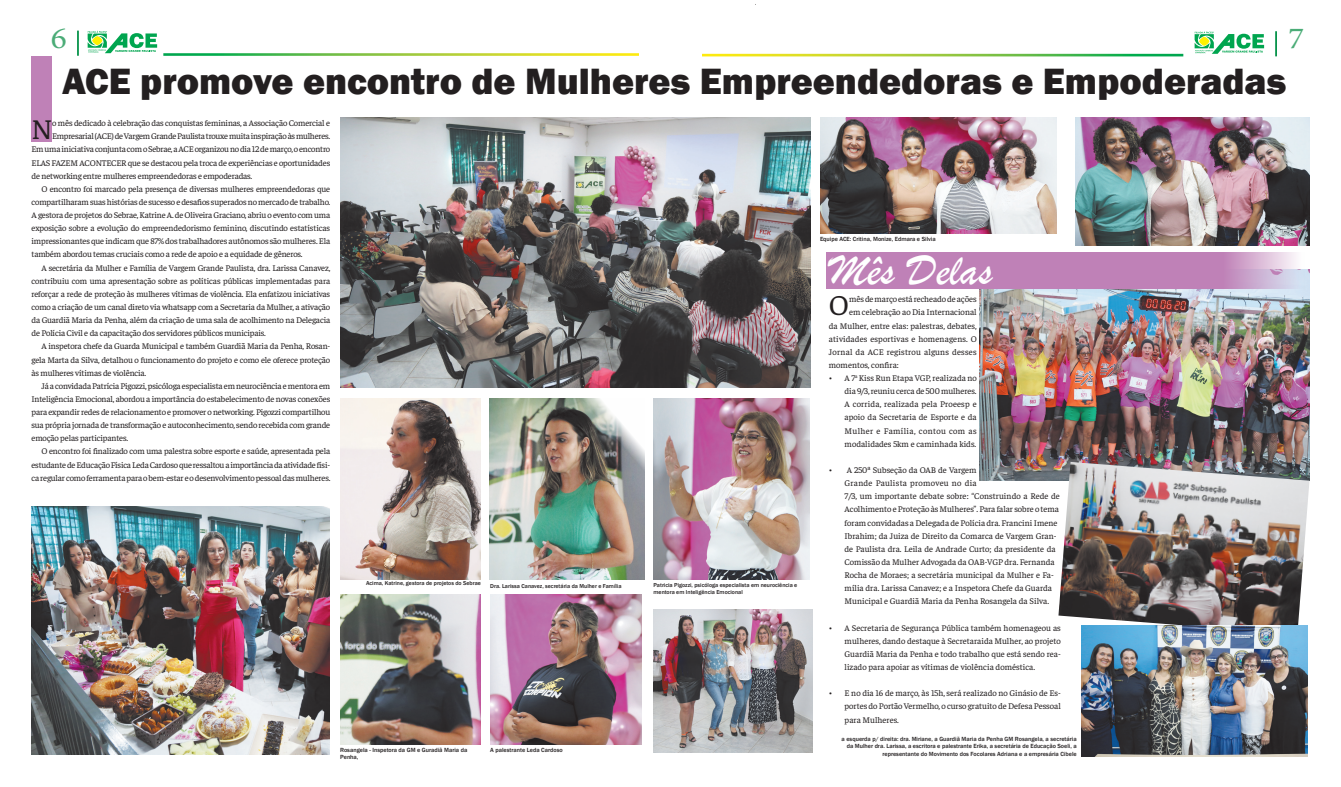
<style>
.page{position:relative;width:1341px;height:787px;background:#fff}
.page>*{position:absolute;margin:0;border:0;box-sizing:border-box;transform-origin:0 0}
.TÍTULO{font:45.06px "Brush Script";color:#fff}
.TÍTULO-2{font:800 37.62px "Franklin Gothic";color:#231f20}
.t1{font:30.62px "Minion Pro";color:#4bac77;scale:1.09 1}
.texto_novo{font:28.96px "Faustina";color:#231f20}
.texto_novo-2{font:8.75px/13.1px "Faustina";letter-spacing:-.005em;color:#231f20;text-align:justify}
.texto_novo-3{font:8.75px "Faustina";letter-spacing:-.025em;color:#231f20}
.texto_novo-4{font:8.75px "Faustina";letter-spacing:-.03em;color:#231f20}
.texto_novo-5{font:8.75px "Faustina";letter-spacing:.015em;color:#231f20}
.texto_novo-6{font:8.75px "Faustina";letter-spacing:.02em;color:#231f20}
.Legenda{font:500 6.12px/7.4px "Franklin Gothic";color:#231f20;text-align:right}
.Legenda-2{font:500 5.86px/7px "Franklin Gothic";color:#231f20}
</style>
<div class="page">
<svg style="left:1194px;top:31px;width:69px;height:23px"></svg>
<hr style="left:77px;top:31px;width:2px;height:25px;background:#009046">
<svg style="left:1275px;top:31px;width:1px;height:25px"></svg>
<svg style="left:88px;top:31px;width:69px;height:22px"></svg>
<img style="left:979px;top:270px;width:330px;height:210px">
<div style="left:32px;top:56px;width:20px;height:86px;background:#bf81b7"></div>
<div style="left:826px;top:252px;width:478px;height:37px;background:#bf81b7"></div>
<img style="left:340px;top:117px;width:470px;height:270px">
<img style="left:340px;top:398px;width:140px;height:181px">
<img style="left:489px;top:398px;width:155px;height:181px">
<img style="left:653px;top:398px;width:156px;height:181px">
<img style="left:653px;top:609px;width:159px;height:143px">
<img style="left:820px;top:117px;width:236px;height:116px">
<img style="left:490px;top:594px;width:151px;height:150px">
<img style="left:1058px;top:462px;width:251px;height:172px">
<img style="left:1081px;top:625px;width:226px;height:131px">
<img style="left:32px;top:506px;width:298px;height:248px">
<img style="left:340px;top:594px;width:141px;height:150px">
<img style="left:1075px;top:117px;width:234px;height:129px">
<h3 class="t1" style="left:51px;top:18px;width:16px">6</h3>
<h3 class="t1" style="left:1287px;top:18px;width:16px">7</h3>
<p class="TÍTULO-2" style="left:62px;top:57px;width:1225px">ACE promove encontro de Mulheres Empreendedoras e Empoderadas</p>
<p class="texto_novo" style="left:32px;top:110px;width:23px">N</p>
<p class="texto_novo-2" style="left:52px;top:116px;width:280px">o mês dedicado à celebração das conquistas femininas, a Associação Comercial e</p>
<p class="texto_novo-4" style="left:52px;top:130px;width:279px">Empresarial (ACE) de Vargem Grande Paulista trouxe muita inspiração às mulheres.</p>
<p class="texto_novo-3" style="left:32px;top:143px;width:300px">Em uma iniciativa conjunta com o Sebrae, a ACE organizou no dia 12 de março, o encontro</p>
<p class="texto_novo-2" style="left:32px;top:155px;width:300px">ELAS FAZEM ACONTECER que se destacou pela troca de experiências e oportunidades</p>
<p class="texto_novo-2" style="left:32px;top:168px;width:222px">de networking entre mulheres empreendedoras e empoderadas.</p>
<p class="texto_novo-2" style="left:32px;top:182px;width:300px;text-indent:10px">O encontro foi marcado pela presença de diversas mulheres empreendedoras que compartilharam suas histórias de sucesso e desafios superados no mercado de trabalho.<br>A gestora de projetos do Sebrae, Katrine A. de Oliveira Graciano, abriu o evento com uma exposição sobre a evolução do empreendedorismo feminino, discutindo estatísticas impressionantes que indicam que 87% dos trabalhadores autônomos são mulheres. Ela também abordou temas cruciais como a rede de apoio e a equidade de gêneros.</p>
<p class="texto_novo-2" style="left:32px;top:260px;width:300px;text-indent:10px">A secretária da Mulher e Família de Vargem Grande Paulista, dra. Larissa Canavez, contribuiu com uma apresentação sobre as políticas públicas implementadas para reforçar a rede de proteção às mulheres vítimas de violência. Ela enfatizou iniciativas como a criação de um canal direto via whatsapp com a Secretaria da Mulher, a ativação da Guardiã Maria da Penha, além da criação de uma sala de acolhimento na Delegacia de Polícia Civil e da capacitação dos servidores públicos municipais.</p>
<p class="texto_novo-2" style="left:32px;top:339px;width:300px;text-indent:10px">A inspetora chefe da Guarda Municipal e também Guardiã Maria da Penha, Rosan&shy;gela Marta da Silva, detalhou o funcionamento do projeto e como ele oferece proteção às mulheres vítimas de violência.</p>
<p class="texto_novo-2" style="left:32px;top:378px;width:300px;text-indent:10px">Já a convidada Patrícia Pigozzi, psicóloga especialista em neurociência e mentora em Inteligência Emocional, abordou a importância do estabelecimento de novas conexões para expandir redes de relacionamento e promover o networking. Pigozzi compartilhou sua própria jornada de transformação e autoconhecimento, sendo recebida com grande emoção pelas participantes.</p>
<p class="texto_novo-2" style="left:32px;top:444px;width:300px;text-indent:10px">O encontro foi finalizado com uma palestra sobre esporte e saúde, apresentada pela estudante de Educação Física Leda Cardoso que ressaltou a importância da atividade físi&shy;ca regular como ferramenta para o bem-estar e o desenvolvimento pessoal das mulheres.</p>
<p class="Legenda-2" style="left:366px;top:579px;width:116px">Acima, Katrine, gestora de projetos do Sebrae</p>
<p class="Legenda-2" style="left:490px;top:582px;width:133px">Dra. Larissa Canavez, secretária da Mulher e Família</p>
<p class="Legenda" style="left:340px;top:746px;width:129px">Rosangela - Inspetora da GM e Guradiã Maria da</p>
<p class="Legenda" style="left:490px;top:746px;width:74px">A palestrante Leda Cardoso</p>
<p class="Legenda" style="left:340px;top:753px;width:20px">Penha,</p>
<p class="Legenda-2" style="left:653px;top:582px;width:145px">Patricia Pigozzi, psicóloga especialista em neurociência e mentora em Inteligência Emocional</p>
<p class="Legenda" style="left:820px;top:235px;width:117px">Equipe ACE: Critina, Monize, Edmara e Silvia</p>
<p class="TÍTULO" style="left:829px;top:242px;width:164px">Mês Delas</p>
<p class="texto_novo" style="left:828px;top:286px;width:22px">O</p>
<p class="texto_novo-2" style="left:849px;top:292px;width:129px">mês de março está recheado de ações</p>
<p class="texto_novo-2" style="left:849px;top:305px;width:129px">em celebração ao Dia Internacional</p>
<p class="texto_novo-2" style="left:828px;top:318px;width:149px">da Mulher, entre elas: palestras, debates,</p>
<p class="texto_novo-5" style="left:828px;top:333px;width:149px">atividades esportivas e homenagens. O</p>
<p class="texto_novo-6" style="left:828px;top:346px;width:149px">Jornal da ACE registrou alguns desses</p>
<p class="texto_novo-2" style="left:828px;top:358px;width:71px">momentos, confira:</p>
<p class="texto_novo-2" style="left:844px;top:371px;width:134px;text-indent:-16px">• A 7<sup>a</sup> Kiss Run Etapa VGP, realizada no dia 9/3, reuniu cerca de 500 mulheres.<br>A corrida, realizada pela Proeesp e apoio da Secretaria de Esporte e da Mulher e Família, contou com as modalidades 5km e caminhada kids.</p>
<p class="texto_novo-2" style="left:844px;top:463px;width:217px;text-align:left;text-indent:-16px">• A 250ª Subseção da OAB de Vargem<br>Grande Paulista promoveu no dia<br>7/3, um importante debate sobre: “Construindo a Rede de Acolhimento e Proteção às Mulheres”. Para falar sobre o tema foram convidadas a Delegada de Polícia dra. Francini Imene Ibrahim; da Juiza de Direito da Comarca de Vargem Gran&shy;de Paulista dra. Leila de Andrade Curto; da presidente da Comissão da Mulher Advogada da OAB-VGP dra. Fernanda Rocha de Moraes; a secretária municipal da Mulher e Fa&shy;mília dra. Larissa Canavez; e a Inspetora Chefe da Guarda Municipal e Guardiã Maria da Penha Rosangela da Silva.</p>
<p class="texto_novo-2" style="left:844px;top:620px;width:218px;text-indent:-16px">• A Secretaria de Segurança Pública também homenageou as mulheres, dando destaque à Secretaraida Mulher, ao projeto Guardiã Maria da Penha e todo trabalho que está sendo rea&shy;lizado para apoiar as vítimas de violência doméstica.</p>
<p class="texto_novo-2" style="left:844px;top:686px;width:218px;text-indent:-16px">• E no dia 16 de março, às 15h, será realizado no Ginásio de Es&shy;portes do Portão Vermelho, o curso gratuito de Defesa Pessoal para Mulheres.</p>
<p class="Legenda" style="left:841px;top:735px;width:237px">a esquerda p/ direita: dra. Miriane, a Guardiã Maria da Penha GM Rosangela, a secretária da Mulher dra. Larissa, a escritora e palestrante Erika, a secretária de Educação Soeli, a representante do Movimento dos Focolares Adriana e a empresária Cibele</p>
</div>
